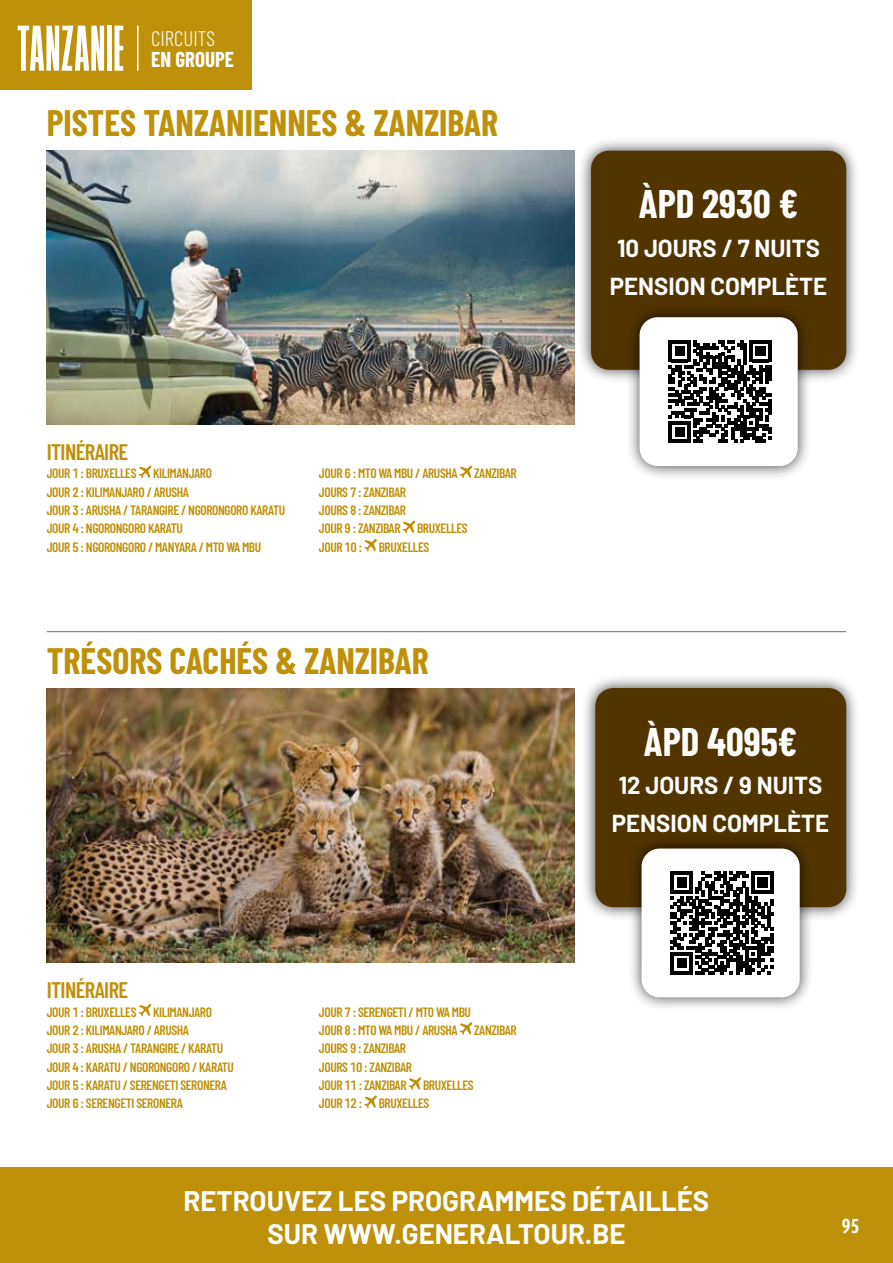
<style>
.page{position:relative;width:893px;height:1263px;background:#fff}
.page>*{position:absolute;margin:0;border:0;box-sizing:border-box;transform-origin:0 0}
.t1{font:67.5px "Bee Four";color:#fff}
.t2{font:700 39px "Barlow Condensed";color:#fff}
.t3{font:700 36px "Barlow Condensed";color:#bf910b}
.t4{font:700 27.6px/33px "Barlow";color:#fff;text-align:center}
.t5{font:700 24px/38.2px "Barlow";color:#fff}
.t6{font:600 22.5px "Barlow Condensed";letter-spacing:-.03em;color:#bf910b}
.t7{font:22.5px "Freight Sans Cmp Pro Semi";color:#fff}
.t8{font:300 21px "Barlow Condensed";color:#fff}
.t9{font:700 21px "Barlow Condensed";color:#fff}
.t10{font:600 13.5px/18.3px "Barlow Condensed";letter-spacing:-.03em;color:#bf910b}
</style>
<div class="page">
<img style="left:47px;top:151px;width:527px;height:274px">
<img style="left:47px;top:688px;width:527px;height:274px">
<svg style="left:139px;top:466px;width:12px;height:12px"></svg>
<svg style="left:460px;top:466px;width:12px;height:12px"></svg>
<svg style="left:402px;top:521px;width:13px;height:12px"></svg>
<svg style="left:364px;top:539px;width:13px;height:13px"></svg>
<svg style="left:139px;top:1004px;width:12px;height:13px"></svg>
<svg style="left:460px;top:1022px;width:12px;height:13px"></svg>
<svg style="left:408px;top:1077px;width:13px;height:13px"></svg>
<svg style="left:364px;top:1095px;width:13px;height:13px"></svg>
<div style="left:577px;top:136px;width:283px;height:248px;background:#000;opacity:.75"></div>
<div style="left:591px;top:151px;width:255px;height:219px;background:#523400;border-radius:18px"></div>
<div style="left:581px;top:674px;width:279px;height:247px;background:#000;opacity:.75"></div>
<div style="left:595px;top:688px;width:251px;height:219px;background:#523400;border-radius:18px"></div>
<div style="left:625px;top:303px;width:187px;height:177px;background:#000;opacity:.75"></div>
<div style="left:640px;top:317px;width:158px;height:149px;background:#fff;border-radius:18px"></div>
<svg style="left:669px;top:340px;width:102px;height:103px"></svg>
<div style="left:627px;top:835px;width:187px;height:177px;background:#000;opacity:.75"></div>
<div style="left:642px;top:848px;width:158px;height:149px;background:#fff;border-radius:18px"></div>
<svg style="left:671px;top:872px;width:102px;height:102px"></svg>
<div style="left:0;top:1167px;width:893px;height:96px;background:#bf910b"></div>
<hr style="left:47px;top:631px;width:799px;height:1px;background:#706f6f">
<div style="left:0;top:0;width:251px;height:89px;background:#bf910b"></div>
<hr style="left:137px;top:26px;width:2px;height:45px;background:#fff">
<h1 class="t1" style="left:17px;top:12px;width:109px">TANZANIE</h1>
<h3 class="t8" style="left:151px;top:23px;width:65px">CIRCUITS</h3>
<h3 class="t9" style="left:151px;top:44px;width:84px">EN GROUPE</h3>
<h3 class="t3" style="left:47px;top:97px;width:453px">PISTES TANZANIENNES &amp; ZANZIBAR</h3>
<h3 class="t6" style="left:47px;top:436px;width:83px">ITINÉRAIRE</h3>
<p class="t10" style="left:47px;top:463px;width:240px">JOUR 1 : BRUXELLES KILIMANJARO<br>JOUR 2 : KILIMANJARO / ARUSHA<br>JOUR 3 : ARUSHA / TARANGIRE / NGORONGORO KARATU JOUR 4 : NGORONGORO KARATU<br>JOUR 5 : NGORONGORO / MANYARA / MTO WA MBU</p>
<p class="t10" style="left:319px;top:463px;width:199px">JOUR 6 : MTO WA MBU / ARUSHA ZANZIBAR<br>JOURS 7 : ZANZIBAR<br>JOURS 8 : ZANZIBAR<br>JOUR 9 : ZANZIBAR BRUXELLES<br>JOUR 10 : BRUXELLES</p>
<h3 class="t3" style="left:47px;top:635px;width:383px">TRÉSORS CACHÉS &amp; ZANZIBAR</h3>
<h2 class="t2" style="left:639px;top:177px;width:161px">ÀPD 2930 €</h2>
<h3 class="t5" style="left:610px;top:227px;width:219px">10 JOURS / 7 NUITS<br>PENSION COMPLÈTE</h3>
<h2 class="t2" style="left:644px;top:714px;width:155px">ÀPD 4095€</h2>
<h3 class="t5" style="left:612px;top:764px;width:219px">12 JOURS / 9 NUITS<br>PENSION COMPLÈTE</h3>
<h3 class="t6" style="left:47px;top:974px;width:83px">ITINÉRAIRE</h3>
<p class="t10" style="left:47px;top:1002px;width:189px">JOUR 1 : BRUXELLES KILIMANJARO<br>JOUR 2 : KILIMANJARO / ARUSHA<br>JOUR 3 : ARUSHA / TARANGIRE / KARATU<br>JOUR 4 : KARATU / NGORONGORO / KARATU<br>JOUR 5 : KARATU / SERENGETI SERONERA<br>JOUR 6 : SERENGETI SERONERA</p>
<p class="t10" style="left:319px;top:1002px;width:199px">JOUR 7 : SERENGETI / MTO WA MBU<br>JOUR 8 : MTO WA MBU / ARUSHA ZANZIBAR<br>JOURS 9 : ZANZIBAR<br>JOURS 10 : ZANZIBAR<br>JOUR 11 : ZANZIBAR BRUXELLES<br>JOUR 12 : BRUXELLES</p>
<h3 class="t4" style="left:184px;top:1182px;width:527px">RETROUVEZ LES PROGRAMMES DÉTAILLÉS<br>SUR WWW.GENERALTOUR.BE</h3>
<h3 class="t7" style="left:842px;top:1210px;width:19px">95</h3>
</div>
